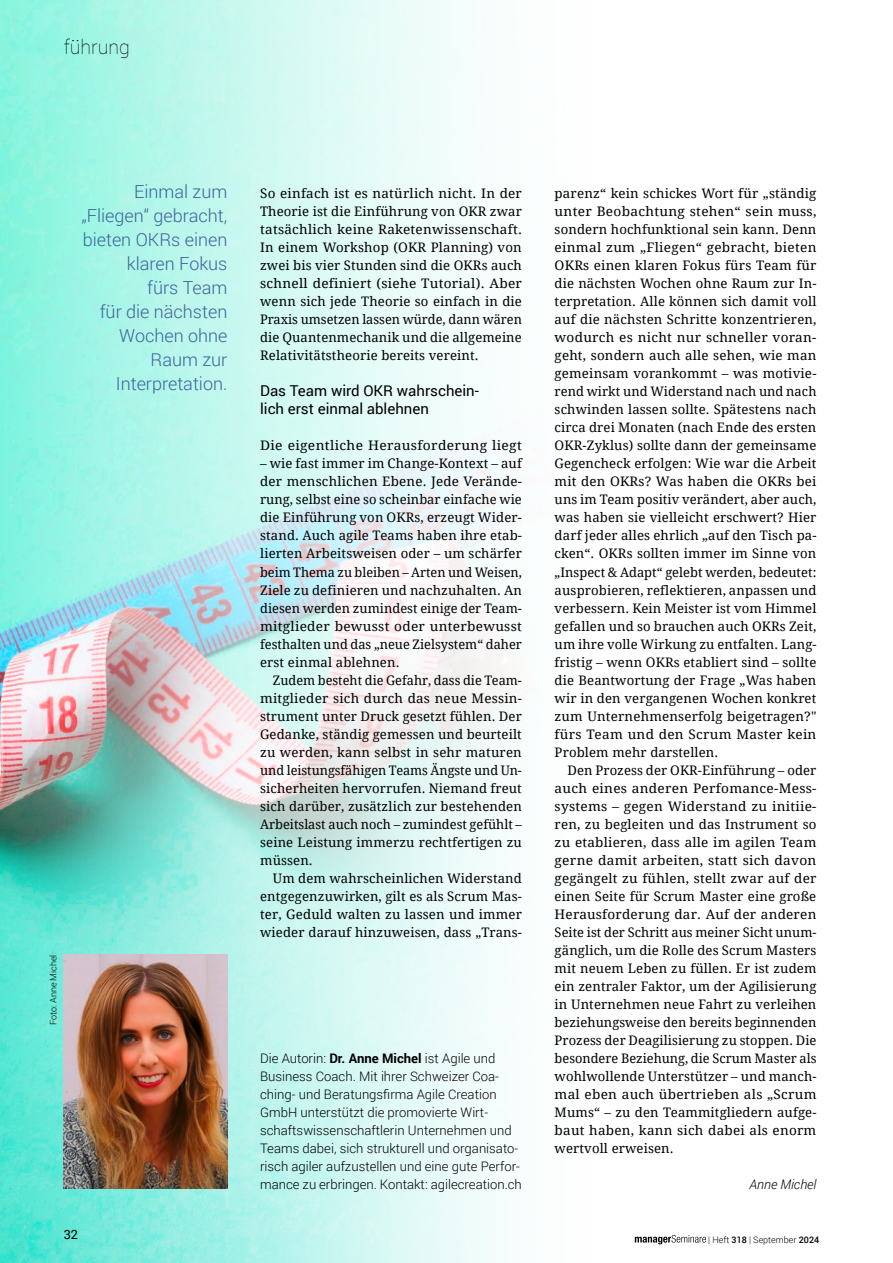
<style>
.page{position:relative;width:893px;height:1263px;background:#fff}
.page>*{position:absolute;margin:0;border:0;box-sizing:border-box;transform-origin:0 0}
.t1{font:100 19.5px "Roboto";color:#000}
.Zitat{font:300 18px/24px "Roboto";color:#3d629a;text-align:right}
.Subhead{font:15px/18px "Roboto";color:#000}
.t2{font:13.2px/18px "Droid Serif";letter-spacing:.01em;color:#000;text-align:justify}
.Bildunterschrift{font:300 13.2px/18px "Roboto";color:#000}
.t3{font:13.2px "Droid Serif";letter-spacing:.01em;color:#000;scale:1.05 1}
.t4{font:italic 300 13.2px "Roboto";color:#000}
.t5{font:12.75px "Roboto";color:#000}
.Quelle{font:300 9px "Roboto";color:#000}
.s1{font-weight:700}
.s2{font-weight:500}
</style>
<div class="page">
<svg style="left:635px;top:1235px;width:71px;height:9px"></svg>
<img style="left:0;top:0;width:503px;height:1263px">
<img style="left:64px;top:954px;width:163px;height:234px">
<p class="t1" style="left:64px;top:34px;width:67px">führung</p>
<p class="Zitat" style="left:82px;top:179px;width:147px">Einmal zum „Fliegen“ gebracht, bieten OKRs einen klaren Fokus<br>fürs Team<br>für die nächsten<br>Wochen ohne<br>Raum zur<br>Interpretation.</p>
<p class="Quelle" style="left:47px;top:1025px;width:72px;rotate:-90deg">Foto: Anne Michel</p>
<p class="t5" style="left:64px;top:1226px;width:16px">32</p>
<p class="t2" style="left:260px;top:185px;width:263px">So einfach ist es natürlich nicht. In der Theorie ist die Einführung von OKR zwar tatsächlich keine Raketenwissenschaft.<br>In einem Workshop (OKR Planning) von zwei bis vier Stunden sind die OKRs auch schnell definiert (siehe Tutorial). Aber wenn sich jede Theorie so einfach in die Praxis umsetzen lassen würde, dann wären die Quantenmechanik und die allgemeine Relativitätstheorie bereits vereint.</p>
<p class="Subhead" style="left:260px;top:382px;width:220px">Das Team wird OKR wahrschein&shy;lich erst einmal ablehnen</p>
<p class="t3" style="left:260px;top:438px;width:251px">Die eigentliche Herausforderung liegt</p>
<p class="t2" style="left:260px;top:455px;width:263px">– wie fast immer im Change-Kontext – auf der menschlichen Ebene. Jede Verände&shy;rung, selbst eine so scheinbar einfache wie die Einführung von OKRs, erzeugt Wider&shy;stand. Auch agile Teams haben ihre etab&shy;lierten Arbeitsweisen oder – um schärfer beim Thema zu bleiben – Arten und Weisen, Ziele zu definieren und nachzuhalten. An diesen werden zumindest einige der Team&shy;mitglieder bewusst oder unterbewusst festhalten und das „neue Zielsystem“ daher erst einmal ablehnen.</p>
<p class="t2" style="left:260px;top:671px;width:263px;text-indent:13px">Zudem besteht die Gefahr, dass die Team&shy;mitglieder sich durch das neue Messin&shy;strument unter Druck gesetzt fühlen. Der Gedanke, ständig gemessen und beurteilt zu werden, kann selbst in sehr maturen und leistungsfähigen Teams Ängste und Un&shy;sicherheiten hervorrufen. Niemand freut sich darüber, zusätzlich zur bestehenden Arbeitslast auch noch – zumindest gefühlt – seine Leistung immerzu rechtfertigen zu müssen.</p>
<p class="t2" style="left:260px;top:869px;width:263px;text-indent:13px">Um dem wahrscheinlichen Widerstand entgegenzuwirken, gilt es als Scrum Mas&shy;ter, Geduld walten zu lassen und immer wieder darauf hinzuweisen, dass „Trans-</p>
<p class="Bildunterschrift" style="left:260px;top:1048px;width:263px">Die Autorin: <span class="s1">Dr. Anne Michel</span> ist Agile und Business Coach. Mit ihrer Schweizer Coa&shy;ching- und Beratungsfirma Agile Creation GmbH unterstützt die promovierte Wirt&shy;schaftswissenschaftlerin Unternehmen und Teams dabei, sich strukturell und organisato&shy;risch agiler aufzustellen und eine gute Perfor&shy;mance zu erbringen. Kontakt: agilecreation.ch</p>
<p class="t2" style="left:555px;top:185px;width:263px">parenz“ kein schickes Wort für „ständig unter Beobachtung stehen“ sein muss, sondern hochfunktional sein kann. Denn einmal zum „Fliegen“ gebracht, bieten OKRs einen klaren Fokus fürs Team für die nächsten Wochen ohne Raum zur In&shy;terpretation. Alle können sich damit voll auf die nächsten Schritte konzentrieren, wodurch es nicht nur schneller voran&shy;geht, sondern auch alle sehen, wie man gemeinsam vorankommt – was motivie&shy;rend wirkt und Widerstand nach und nach schwinden lassen sollte. Spätestens nach circa drei Monaten (nach Ende des ersten OKR-Zyklus) sollte dann der gemeinsame Gegencheck erfolgen: Wie war die Arbeit mit den OKRs? Was haben die OKRs bei uns im Team positiv verändert, aber auch, was haben sie vielleicht erschwert? Hier darf jeder alles ehrlich „auf den Tisch pa&shy;cken“. OKRs sollten immer im Sinne von „Inspect &amp; Adapt“ gelebt werden, bedeutet: ausprobieren, reflektieren, anpassen und verbessern. Kein Meister ist vom Himmel gefallen und so brauchen auch OKRs Zeit, um ihre volle Wirkung zu entfalten. Lang&shy;fristig – wenn OKRs etabliert sind – sollte die Beantwortung der Frage „Was haben wir in den vergangenen Wochen konkret zum Unternehmenserfolg beigetragen?" fürs Team und den Scrum Master kein Problem mehr darstellen.</p>
<p class="t2" style="left:555px;top:761px;width:263px;text-indent:13px">Den Prozess der OKR-Einführung – oder auch eines anderen Perfomance-Mess&shy;systems – gegen Widerstand zu initiie&shy;ren, zu begleiten und das Instrument so zu etablieren, dass alle im agilen Team gerne damit arbeiten, statt sich davon gegängelt zu fühlen, stellt zwar auf der einen Seite für Scrum Master eine große Herausforderung dar. Auf der anderen Seite ist der Schritt aus meiner Sicht unum&shy;gänglich, um die Rolle des Scrum Masters mit neuem Leben zu füllen. Er ist zudem ein zentraler Faktor, um der Agilisierung in Unternehmen neue Fahrt zu verleihen beziehungsweise den bereits beginnenden Prozess der Deagilisierung zu stoppen. Die besondere Beziehung, die Scrum Master als wohlwollende Unterstützer – und manch&shy;mal eben auch übertrieben als „Scrum Mums“ – zu den Teammitgliedern aufge&shy;baut haben, kann sich dabei als enorm wertvoll erweisen.</p>
<p class="t4" style="left:750px;top:1175px;width:68px">Anne Michel</p>
<p class="Quelle" style="left:708px;top:1233px;width:113px">| Heft <span class="s2">318</span> | September <span class="s2">2024</span></p>
</div>
